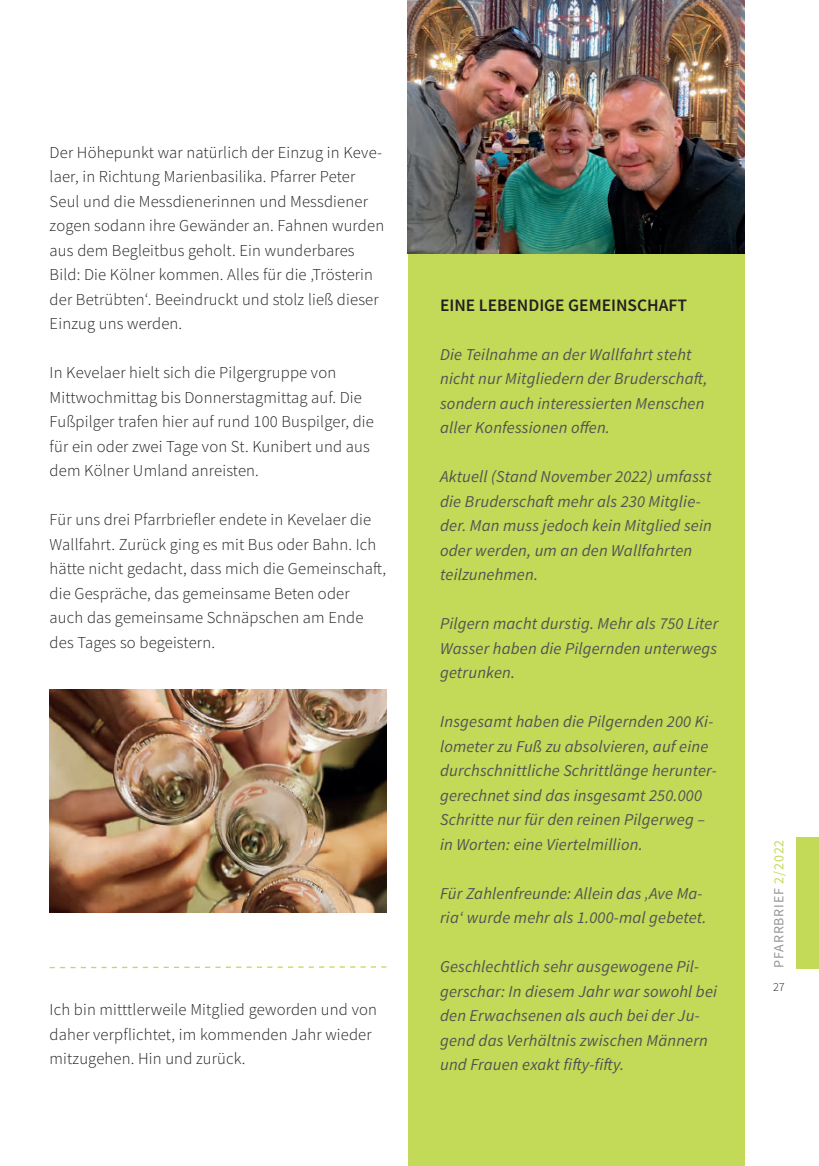
<style>
.page{position:relative;width:819px;height:1166px;background:#fff}
.page>*{position:absolute;margin:0;border:0;box-sizing:border-box;transform-origin:0 0}
.t1{font:600 17.5px "Source Sans Pro";color:#231f20}
.t2{font:300 16.62px/24.5px "Source Sans Pro";letter-spacing:.01em;color:#231f20}
.t3{font:italic 16.62px/24.5px "Source Sans Pro";letter-spacing:.01em;color:#505453}
.t4{font:14px "Source Sans Pro";letter-spacing:.06em;color:#939598}
.t5{font:300 12.25px "Source Sans Pro";color:#231f20}
.s1{color:#c3d958}
</style>
<div class="page">
<div style="left:796px;top:837px;width:23px;height:131px;background:#c3d958"></div>
<div style="left:408px;top:0;width:336px;height:1166px;background:#c3d958"></div>
<img style="left:50px;top:689px;width:336px;height:224px">
<img style="left:408px;top:0;width:336px;height:253px">
<svg style="left:49px;top:966px;width:338px;height:3px"></svg>
<p class="t2" style="left:50px;top:140px;width:336px">Der Höhepunkt war natürlich der Einzug in Keve&shy;laer, in Richtung Marienbasilika. Pfarrer Peter Seul und die Messdienerinnen und Messdiener zogen sodann ihre Gewänder an. Fahnen wurden aus dem Begleitbus geholt. Ein wunderbares Bild: Die Kölner kommen. Alles für die ‚Trösterin der Betrübten‘. Beeindruckt und stolz ließ dieser Einzug uns werden.</p>
<p class="t2" style="left:50px;top:360px;width:326px">In Kevelaer hielt sich die Pilgergruppe von Mittwochmittag bis Donnerstagmittag auf. Die Fußpilger trafen hier auf rund 100 Buspilger, die für ein oder zwei Tage von St. Kunibert und aus dem Kölner Umland anreisten.</p>
<p class="t2" style="left:50px;top:507px;width:338px">Für uns drei Pfarrbriefler endete in Kevelaer die Wallfahrt. Zurück ging es mit Bus oder Bahn. Ich hätte nicht gedacht, dass mich die Gemeinschaft, die Gespräche, das gemeinsame Beten oder auch das gemeinsame Schnäpschen am Ende des Tages so begeistern.</p>
<p class="t2" style="left:50px;top:997px;width:329px">Ich bin mitttlerweile Mitglied geworden und von daher verpflichtet, im kommenden Jahr wieder mitzugehen. Hin und zurück.</p>
<p class="t1" style="left:440px;top:293px;width:248px">EINE LEBENDIGE GEMEINSCHAFT</p>
<p class="t3" style="left:440px;top:342px;width:269px">Die Teilnahme an der Wallfahrt steht nicht nur Mitgliedern der Bruderschaft, sondern auch interessierten Menschen aller Konfessionen offen.</p>
<p class="t3" style="left:440px;top:464px;width:273px">Aktuell (Stand November 2022) umfasst die Bruderschaft mehr als 230 Mitglie&shy;der. Man muss jedoch kein Mitglied sein oder werden, um an den Wallfahrten teilzunehmen.</p>
<p class="t3" style="left:440px;top:611px;width:280px;text-align:justify">Pilgern macht durstig. Mehr als 750 Liter Wasser haben die Pilgernden unterwegs getrunken.</p>
<p class="t3" style="left:440px;top:709px;width:278px">Insgesamt haben die Pilgernden 200 Ki&shy;lometer zu Fuß zu absolvieren, auf eine durchschnittliche Schrittlänge herunter&shy;gerechnet sind das insgesamt 250.000<br>Schritte nur für den reinen Pilgerweg – in Worten: eine Viertelmillion.</p>
<p class="t3" style="left:440px;top:881px;width:268px">Für Zahlenfreunde: Allein das ‚Ave Ma&shy;ria‘ wurde mehr als 1.000-mal gebetet.</p>
<p class="t3" style="left:440px;top:954px;width:278px">Geschlechtlich sehr ausgewogene Pil&shy;gerschar: In diesem Jahr war sowohl bei den Erwachsenen als auch bei der Ju&shy;gend das Verhältnis zwischen Männern und Frauen exakt fifty-fifty.</p>
<p class="t4" style="left:770px;top:967px;width:129px;rotate:-90deg">PFARRBRIEF <span class="s1">2/2022</span></p>
<p class="t5" style="left:773px;top:979px;width:13px">27</p>
</div>
